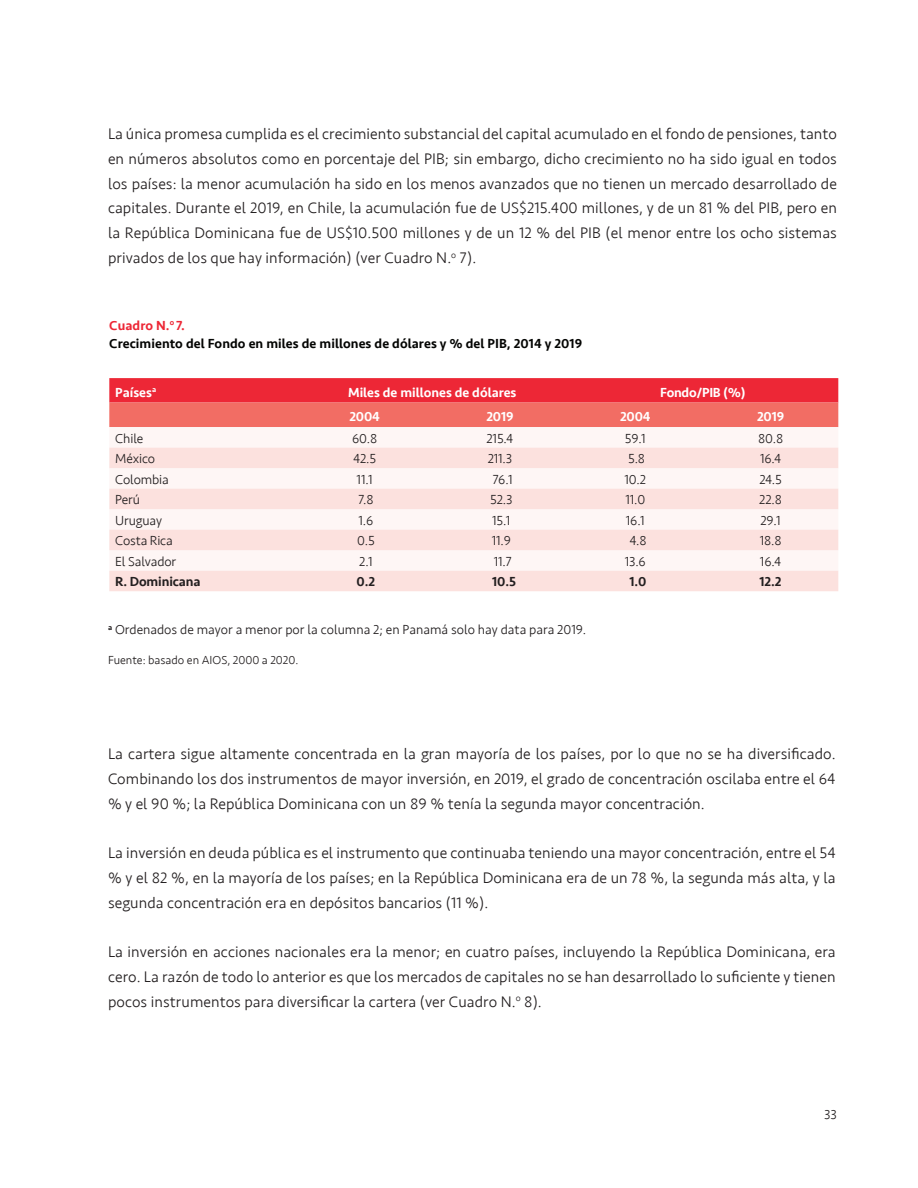
<style>
.page{position:relative;width:918px;height:1188px;background:#fff}
.page>*{position:absolute;margin:0;border:0;box-sizing:border-box;transform-origin:0 0}
.t1{font:300 15.75px/24.8px "Seravek";letter-spacing:.005em;color:#231f20;text-align:justify}
.t2{font:300 13.5px "Seravek";letter-spacing:-.01em;color:#231f20}
.t3{font:500 13.5px/18px "Seravek";letter-spacing:.005em;color:#040503}
.t4{font:500 13.5px "Seravek";color:#fff}
.t5{font:500 13.5px "Seravek";letter-spacing:-.01em;color:#231f20}
.t6{font:500 13.5px "Seravek";letter-spacing:-.02em;color:#fff}
.t7{font:300 12px "Seravek";color:#231f20}
.s1{color:#ed2736}
</style>
<div class="page">
<svg style="left:109px;top:378px;width:729px;height:49px;background:#ef4b4e"></svg>
<div style="left:109px;top:427px;width:729px;height:21px;background:#fef6f5"></div>
<svg style="left:109px;top:448px;width:729px;height:143px;fill:#fce1de"></svg>
<p class="t1" style="left:108px;top:122px;width:731px">La única promesa cumplida es el crecimiento substancial del capital acumulado en el fondo de pensiones, tanto en números absolutos como en porcentaje del PIB; sin embargo, dicho crecimiento no ha sido igual en todos los países: la menor acumulación ha sido en los menos avanzados que no tienen un mercado desarrollado de capitales. Durante el 2019, en Chile, la acumulación fue de US$215.400 millones, y de un 81 % del PIB, pero en la República Dominicana fue de US$10.500 millones y de un 12 % del PIB (el menor entre los ocho sistemas privados de los que hay información) (ver Cuadro N.<sup>o</sup> 7).</p>
<p class="t3" style="left:109px;top:316px;width:475px"><span class="s1">Cuadro N.</span><sup>o</sup> <span class="s1">7.<br></span>Crecimiento del Fondo en miles de millones de dólares y % del PIB, 2014 y 2019</p>
<p class="t4" style="left:115px;top:384px;width:42px">Países<sup>a</sup></p>
<p class="t4" style="left:348px;top:384px;width:170px">Miles de millones de dólares</p>
<p class="t6" style="left:660px;top:384px;width:87px">Fondo/PIB (%)</p>
<p class="t4" style="left:349px;top:408px;width:32px">2004</p>
<p class="t4" style="left:486px;top:408px;width:29px">2019</p>
<p class="t4" style="left:620px;top:408px;width:32px">2004</p>
<p class="t4" style="left:757px;top:408px;width:29px">2019</p>
<p class="t2" style="left:115px;top:430px;width:30px">Chile</p>
<p class="t2" style="left:352px;top:430px;width:27px">60.8</p>
<p class="t2" style="left:487px;top:430px;width:28px">215.4</p>
<p class="t2" style="left:625px;top:430px;width:22px">59.1</p>
<p class="t2" style="left:758px;top:430px;width:27px">80.8</p>
<p class="t2" style="left:115px;top:451px;width:41px">México</p>
<p class="t2" style="left:353px;top:451px;width:24px">42.5</p>
<p class="t2" style="left:488px;top:451px;width:26px">211.3</p>
<p class="t2" style="left:628px;top:451px;width:19px">5.8</p>
<p class="t2" style="left:760px;top:451px;width:23px">16.4</p>
<p class="t2" style="left:115px;top:471px;width:55px">Colombia</p>
<p class="t2" style="left:357px;top:471px;width:18px">11.1</p>
<p class="t2" style="left:493px;top:471px;width:21px">76.1</p>
<p class="t2" style="left:624px;top:471px;width:23px">10.2</p>
<p class="t2" style="left:759px;top:471px;width:24px">24.5</p>
<p class="t2" style="left:115px;top:492px;width:26px">Perú</p>
<p class="t2" style="left:358px;top:492px;width:17px">7.8</p>
<p class="t2" style="left:490px;top:492px;width:24px">52.3</p>
<p class="t2" style="left:625px;top:492px;width:21px">11.0</p>
<p class="t2" style="left:759px;top:492px;width:24px">22.8</p>
<p class="t2" style="left:115px;top:512px;width:48px">Uruguay</p>
<p class="t2" style="left:359px;top:512px;width:16px">1.6</p>
<p class="t2" style="left:492px;top:512px;width:20px">15.1</p>
<p class="t2" style="left:626px;top:512px;width:20px">16.1</p>
<p class="t2" style="left:760px;top:512px;width:22px">29.1</p>
<p class="t2" style="left:115px;top:533px;width:59px">Costa Rica</p>
<p class="t2" style="left:357px;top:533px;width:19px">0.5</p>
<p class="t2" style="left:492px;top:533px;width:21px">11.9</p>
<p class="t2" style="left:629px;top:533px;width:19px">4.8</p>
<p class="t2" style="left:760px;top:533px;width:23px">18.8</p>
<p class="t2" style="left:115px;top:553px;width:62px">El Salvador</p>
<p class="t2" style="left:359px;top:553px;width:15px">2.1</p>
<p class="t2" style="left:494px;top:553px;width:19px">11.7</p>
<p class="t2" style="left:625px;top:553px;width:23px">13.6</p>
<p class="t2" style="left:760px;top:553px;width:23px">16.4</p>
<p class="t5" style="left:115px;top:574px;width:87px">R. Dominicana</p>
<p class="t5" style="left:357px;top:574px;width:20px">0.2</p>
<p class="t5" style="left:492px;top:574px;width:25px">10.5</p>
<p class="t5" style="left:630px;top:574px;width:18px">1.0</p>
<p class="t5" style="left:760px;top:574px;width:24px">12.2</p>
<p class="t2" style="left:108px;top:622px;width:480px"><sup>a</sup> Ordenados de mayor a menor por la columna 2; en Panamá solo hay data para 2019.</p>
<p class="t7" style="left:108px;top:653px;width:192px">Fuente: basado en AIOS, 2000 a 2020.</p>
<p class="t1" style="left:108px;top:742px;width:729px">La cartera sigue altamente concentrada en la gran mayoría de los países, por lo que no se ha diversificado.<br>Combinando los dos instrumentos de mayor inversión, en 2019, el grado de concentración oscilaba entre el 64 % y el 90 %; la República Dominicana con un 89 % tenía la segunda mayor concentración.</p>
<p class="t1" style="left:108px;top:841px;width:729px">La inversión en deuda pública es el instrumento que continuaba teniendo una mayor concentración, entre el 54 % y el 82 %, en la mayoría de los países; en la República Dominicana era de un 78 %, la segunda más alta, y la segunda concentración era en depósitos bancarios (11 %).</p>
<p class="t1" style="left:108px;top:940px;width:729px">La inversión en acciones nacionales era la menor; en cuatro países, incluyendo la República Dominicana, era cero. La razón de todo lo anterior es que los mercados de capitales no se han desarrollado lo suficiente y tienen pocos instrumentos para diversificar la cartera (ver Cuadro N.<sup>o</sup> 8).</p>
<p class="t2" style="left:824px;top:1107px;width:14px">33</p>
</div>
